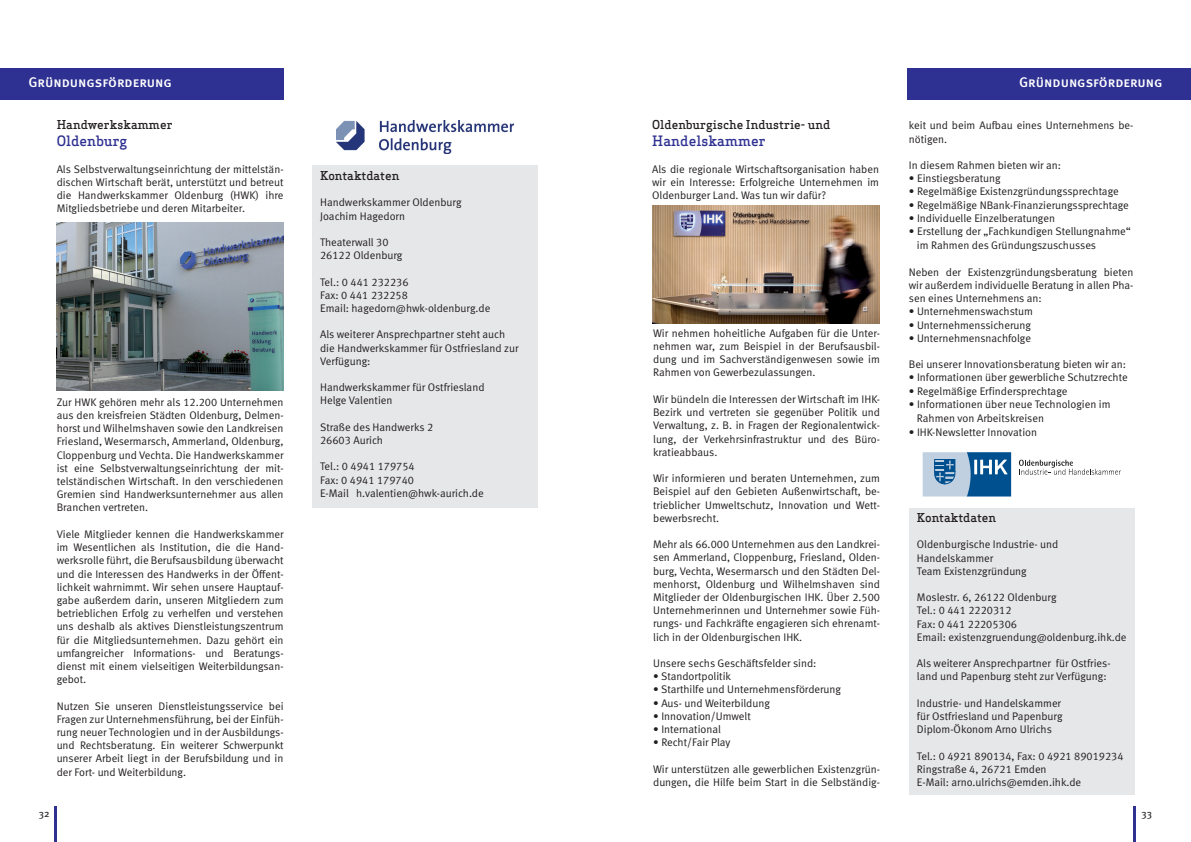
<style>
.page{position:relative;width:1191px;height:842px;background:#fff}
.page>*{position:absolute;margin:0;border:0;box-sizing:border-box;transform-origin:0 0}
.t1{font:14px "Meta Medium LF Caps";color:#fff}
.t2{font:500 14px "Apex Serif";color:#2e3092}
.t3{font:500 12px "Apex Serif";color:#231f20}
.t4{font:11px/13.2px "Meta Normal LF";color:#231f20}
.t5{font:10px "Meta Pro";color:#231f20}
</style>
<div class="page">
<div style="left:0;top:68px;width:283px;height:31px;background:#2e3092"></div>
<hr style="left:54px;top:806px;width:3px;height:36px;background:#2e3092">
<div style="left:907px;top:68px;width:284px;height:31px;background:#2e3092"></div>
<hr style="left:1133px;top:806px;width:3px;height:36px;background:#2e3092">
<div style="left:312px;top:166px;width:226px;height:342px;background:#e6e7e9"></div>
<div style="left:909px;top:508px;width:225px;height:286px;background:#e6e7e9"></div>
<img style="left:57px;top:222px;width:226px;height:168px">
<img style="left:652px;top:205px;width:227px;height:118px">
<img style="left:336px;top:120px;width:177px;height:34px">
<svg style="left:1019px;top:460px;width:101px;height:15px"></svg>
<svg style="left:922px;top:452px;width:89px;height:44px;background:#6593ba"></svg>
<p class="t1" style="left:28px;top:74px;width:145px">Gründungsförderung</p>
<p class="t1" style="left:1019px;top:74px;width:145px">Gründungsförderung</p>
<p class="t3" style="left:57px;top:117px;width:117px">Handwerkskammer</p>
<p class="t2" style="left:57px;top:132px;width:72px">Oldenburg</p>
<p class="t4" style="left:57px;top:162px;width:228px;text-align:justify">Als Selbstverwaltungseinrichtung der mittelstän&shy;dischen Wirtschaft berät, unterstützt und betreut die Handwerkskammer Oldenburg (HWK) ihre Mitgliedsbetriebe und deren Mitarbeiter.</p>
<p class="t4" style="left:57px;top:395px;width:228px;text-align:justify">Zur HWK gehören mehr als 12.200 Unternehmen aus den kreisfreien Städten Oldenburg, Delmen&shy;horst und Wilhelmshaven sowie den Landkreisen Friesland, Wesermarsch, Ammerland, Oldenburg, Cloppenburg und Vechta. Die Handwerkskammer ist eine Selbstverwaltungseinrichtung der mit&shy;telständischen Wirtschaft. In den verschiedenen Gremien sind Handwerksunternehmer aus allen Branchen vertreten.</p>
<p class="t4" style="left:57px;top:527px;width:228px;text-align:justify">Viele Mitglieder kennen die Handwerkskammer im Wesentlichen als Institution, die die Hand&shy;werksrolle führt, die Berufsausbildung überwacht und die Interessen des Handwerks in der Öffent&shy;lichkeit wahrnimmt. Wir sehen unsere Hauptauf&shy;gabe außerdem darin, unseren Mitgliedern zum betrieblichen Erfolg zu verhelfen und verstehen uns deshalb als aktives Dienstleistungszentrum für die Mitgliedsunternehmen. Dazu gehört ein umfangreicher Informations- und Beratungs&shy;dienst mit einem vielseitigen Weiterbildungsan&shy;gebot.</p>
<p class="t4" style="left:57px;top:699px;width:228px;text-align:justify">Nutzen Sie unseren Dienstleistungsservice bei Fragen zur Unternehmensführung, bei der Einfüh&shy;rung neuer Technologien und in der Ausbildungs&shy;und Rechtsberatung. Ein weiterer Schwerpunkt unserer Arbeit liegt in der Berufsbildung und in der Fort- und Weiterbildung.</p>
<p class="t3" style="left:320px;top:168px;width:81px">Kontaktdaten</p>
<p class="t4" style="left:320px;top:196px;width:143px">Handwerkskammer Oldenburg<br>Joachim Hagedorn</p>
<p class="t4" style="left:320px;top:235px;width:84px">Theaterwall 30<br>26122 Oldenburg</p>
<p class="t4" style="left:320px;top:275px;width:172px">Tel.: 0 441 232236<br>Fax: 0 441 232258<br>Email: hagedorn@hwk-oldenburg.de</p>
<p class="t4" style="left:320px;top:328px;width:200px">Als weiterer Ansprechpartner steht auch die Handwerkskammer für Ostfriesland zur<br>Verfügung:</p>
<p class="t4" style="left:320px;top:381px;width:166px">Handwerkskammer für Ostfriesland<br>Helge Valentien</p>
<p class="t4" style="left:320px;top:420px;width:115px">Straße des Handwerks 2<br>26603 Aurich</p>
<p class="t4" style="left:320px;top:460px;width:165px">Tel.: 0 4941 179754<br>Fax: 0 4941 179740<br>E-Mail h.valentien@hwk-aurich.de</p>
<p class="t3" style="left:652px;top:117px;width:180px">Oldenburgische Industrie- und</p>
<p class="t2" style="left:652px;top:132px;width:115px">Handelskammer</p>
<p class="t4" style="left:652px;top:162px;width:228px;text-align:justify">Als die regionale Wirtschaftsorganisation haben wir ein Interesse: Erfolgreiche Unternehmen im Oldenburger Land. Was tun wir dafür?</p>
<p class="t4" style="left:653px;top:326px;width:228px;text-align:justify">Wir nehmen hoheitliche Aufgaben für die Unter&shy;nehmen war, zum Beispiel in der Berufsausbil&shy;dung und im Sachverständigenwesen sowie im Rahmen von Gewerbezulassungen.</p>
<p class="t4" style="left:653px;top:392px;width:228px;text-align:justify">Wir bündeln die Interessen der Wirtschaft im IHK-Bezirk und vertreten sie gegenüber Politik und Verwaltung, z. B. in Fragen der Regionalentwick&shy;lung, der Verkehrsinfrastruktur und des Büro&shy;kratieabbaus.</p>
<p class="t4" style="left:653px;top:472px;width:228px;text-align:justify">Wir informieren und beraten Unternehmen, zum Beispiel auf den Gebieten Außenwirtschaft, be&shy;trieblicher Umweltschutz, Innovation und Wett&shy;bewerbsrecht.</p>
<p class="t4" style="left:653px;top:538px;width:228px;text-align:justify">Mehr als 66.000 Unternehmen aus den Landkrei&shy;sen Ammerland, Cloppenburg, Friesland, Olden&shy;burg, Vechta, Wesermarsch und den Städten Del&shy;menhorst, Oldenburg und Wilhelmshaven sind Mitglieder der Oldenburgischen IHK. Über 2.500<br>Unternehmerinnen und Unternehmer sowie Füh&shy;rungs- und Fachkräfte engagieren sich ehrenamt&shy;lich in der Oldenburgischen IHK.</p>
<p class="t4" style="left:653px;top:656px;width:165px">Unsere sechs Geschäftsfelder sind:</p>
<p class="t4" style="left:653px;top:670px;width:79px">• Standortpolitik</p>
<p class="t4" style="left:653px;top:683px;width:189px">• Starthilfe und Unternehmensförderung</p>
<p class="t4" style="left:653px;top:696px;width:118px">• Aus- und Weiterbildung</p>
<p class="t4" style="left:653px;top:709px;width:99px">• Innovation/Umwelt</p>
<p class="t4" style="left:653px;top:722px;width:69px">• International</p>
<p class="t4" style="left:653px;top:736px;width:79px">• Recht/Fair Play</p>
<p class="t4" style="left:653px;top:762px;width:228px">Wir unterstützen alle gewerblichen Existenzgrün&shy;dungen, die Hilfe beim Start in die Selbständig-</p>
<p class="t4" style="left:909px;top:119px;width:226px">keit und beim Aufbau eines Unternehmens be&shy;nötigen.</p>
<p class="t4" style="left:909px;top:159px;width:154px">In diesem Rahmen bieten wir an:</p>
<p class="t4" style="left:909px;top:172px;width:93px">• Einstiegsberatung</p>
<p class="t4" style="left:909px;top:185px;width:211px">• Regelmäßige Existenzgründungssprechtage</p>
<p class="t4" style="left:909px;top:198px;width:221px">• Regelmäßige NBank-Finanzierungssprechtage</p>
<p class="t4" style="left:909px;top:211px;width:148px">• Individuelle Einzelberatungen</p>
<p class="t4" style="left:917px;top:224px;width:215px;line-height:14.4px;text-indent:-8px">• Erstellung der „Fachkundigen Stellungnahme“ im Rahmen des Gründungszuschusses</p>
<p class="t4" style="left:909px;top:265px;width:226px;text-align:justify">Neben der Existenzgründungsberatung bieten wir außerdem individuelle Beratung in allen Pha&shy;sen eines Unternehmens an:</p>
<p class="t4" style="left:909px;top:305px;width:126px">• Unternehmenswachstum</p>
<p class="t4" style="left:909px;top:318px;width:123px">• Unternehmenssicherung</p>
<p class="t4" style="left:909px;top:331px;width:124px">• Unternehmensnachfolge</p>
<p class="t4" style="left:909px;top:358px;width:219px">Bei unserer Innovationsberatung bieten wir an:</p>
<p class="t4" style="left:909px;top:371px;width:220px">• Informationen über gewerbliche Schutzrechte</p>
<p class="t4" style="left:909px;top:384px;width:160px">• Regelmäßige Erfindersprechtage</p>
<p class="t4" style="left:917px;top:397px;width:195px;line-height:14.4px;text-indent:-8px">• Informationen über neue Technologien im<br>Rahmen von Arbeitskreisen</p>
<p class="t4" style="left:909px;top:425px;width:130px">• IHK-Newsletter Innovation</p>
<p class="t3" style="left:917px;top:510px;width:81px">Kontaktdaten</p>
<p class="t4" style="left:917px;top:538px;width:143px">Oldenburgische Industrie- und<br>Handelskammer<br>Team Existenzgründung</p>
<p class="t4" style="left:917px;top:590px;width:211px">Moslestr. 6, 26122 Oldenburg<br>Tel.: 0 441 2220312<br>Fax: 0 441 22205306<br>Email: existenzgruendung@oldenburg.ihk.de</p>
<p class="t4" style="left:917px;top:656px;width:195px">Als weiterer Ansprechpartner für Ostfries&shy;land und Papenburg steht zur Verfügung:</p>
<p class="t4" style="left:917px;top:696px;width:147px">Industrie- und Handelskammer für Ostfriesland und Papenburg<br>Diplom-Ökonom Arno Ulrichs</p>
<p class="t4" style="left:917px;top:749px;width:208px">Tel.: 0 4921 890134, Fax: 0 4921 89019234<br>Ringstraße 4, 26721 Emden<br>E-Mail: arno.ulrichs@emden.ihk.de</p>
<p class="t5" style="left:39px;top:807px;width:12px">32</p>
<p class="t5" style="left:1141px;top:807px;width:12px">33</p>
</div>
